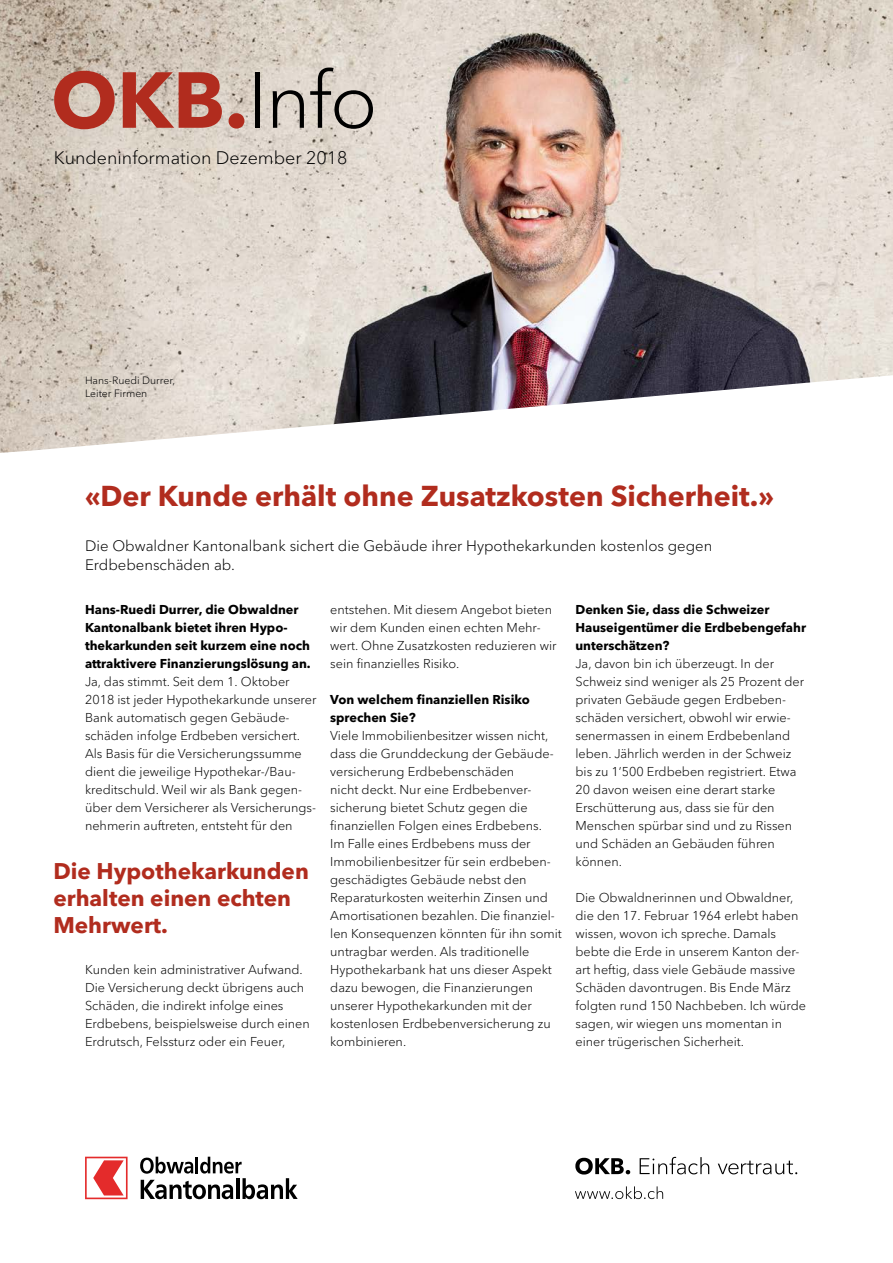
<style>
.page{position:relative;width:893px;height:1263px;background:#fff}
.page>*{position:absolute;margin:0;border:0;box-sizing:border-box;transform-origin:0 0}
.t1{font:700 78.45px "Avenir Next LT Pro";color:#b12c1e}
.Titel_19_22{font:700 28.5px "Avenir Next LT Pro";color:#b12c1e}
.t2{font:700 22.5px/27px "Avenir Next LT Pro";color:#b12c1e}
.Kundeninformation{font:300 18px "Avenir Next LT Pro";color:#000}
.Lead{font:300 15px/19.5px "Avenir Next LT Pro";color:#000}
.Grundtext_8_5_12{font:300 12.75px/18px "Avenir Next LT Pro";color:#000}
.Grundtext_8_5_12-2{font:700 12.75px/18px "Avenir Next LT Pro";color:#000}
.Grundtext_klein_7_9{font:300 10.5px/13.5px "Avenir Next LT Pro";color:#000}
.s1{font-weight:300;color:#000}
</style>
<div class="page">
<img style="left:0;top:0;width:893px;height:453px">
<svg style="left:85px;top:1157px;width:43px;height:42px"></svg>
<svg style="left:140px;top:1157px;width:158px;height:42px"></svg>
<svg style="left:575px;top:1158px;width:55px;height:16px"></svg>
<svg style="left:640px;top:1157px;width:69px;height:17px"></svg>
<svg style="left:718px;top:1161px;width:79px;height:13px"></svg>
<svg style="left:575px;top:1186px;width:88px;height:13px"></svg>
<h1 class="t1" style="left:51px;top:52px;width:328px">OKB.<span class="s1">Info</span></h1>
<p class="Kundeninformation" style="left:54px;top:147px;width:295px">Kundeninformation Dezember 2018</p>
<p class="Grundtext_klein_7_9" style="left:85px;top:373px;width:92px">Hans-Ruedi Durrer,<br>Leiter Firmen</p>
<p class="Titel_19_22" style="left:85px;top:478px;width:690px">«Der Kunde erhält ohne Zusatzkosten Sicherheit.»</p>
<p class="Lead" style="left:85px;top:536px;width:629px">Die Obwaldner Kantonalbank sichert die Gebäude ihrer Hypothekarkunden kostenlos gegen<br>Erdbebenschäden ab.</p>
<p class="Grundtext_8_5_12-2" style="left:85px;top:600px;width:227px">Hans-Ruedi Durrer, die Obwaldner Kantonalbank bietet ihren Hypo&shy;thekarkunden seit kurzem eine noch attraktivere Finanzierungslösung an.</p>
<p class="Grundtext_8_5_12" style="left:85px;top:672px;width:233px">Ja, das stimmt. Seit dem 1. Oktober 2018 ist jeder Hypothekarkunde unserer Bank automatisch gegen Gebäude&shy;schäden infolge Erdbeben versichert.<br>Als Basis für die Versicherungssumme dient die jeweilige Hypothekar-/Bau&shy;kreditschuld. Weil wir als Bank gegen&shy;über dem Versicherer als Versicherungs&shy;nehmerin auftreten, entsteht für den</p>
<p class="t2" style="left:53px;top:857px;width:257px">Die Hypothekarkunden erhalten einen echten<br>Mehrwert.</p>
<p class="Grundtext_8_5_12" style="left:85px;top:960px;width:226px">Kunden kein administrativer Aufwand.<br>Die Versicherung deckt übrigens auch Schäden, die indirekt infolge eines Erdbebens, beispielsweise durch einen Erdrutsch, Felssturz oder ein Feuer,</p>
<p class="Grundtext_8_5_12" style="left:330px;top:600px;width:228px">entstehen. Mit diesem Angebot bieten wir dem Kunden einen echten Mehr&shy;wert. Ohne Zusatzkosten reduzieren wir sein finanzielles Risiko.</p>
<p class="Grundtext_8_5_12-2" style="left:330px;top:690px;width:201px">Von welchem finanziellen Risiko sprechen Sie?</p>
<p class="Grundtext_8_5_12" style="left:330px;top:726px;width:233px">Viele Immobilienbesitzer wissen nicht, dass die Grunddeckung der Gebäude&shy;versicherung Erdbebenschäden<br>nicht deckt. Nur eine Erdbebenver&shy;sicherung bietet Schutz gegen die finanziellen Folgen eines Erdbebens.<br>Im Falle eines Erdbebens muss der Immobilienbesitzer für sein erdbeben&shy;geschädigtes Gebäude nebst den Reparaturkosten weiterhin Zinsen und Amortisationen bezahlen. Die finanziel&shy;len Konsequenzen könnten für ihn somit untragbar werden. Als traditionelle Hypothekarbank hat uns dieser Aspekt dazu bewogen, die Finanzierungen unserer Hypothekarkunden mit der kostenlosen Erdbebenversicherung zu kombinieren.</p>
<p class="Grundtext_8_5_12-2" style="left:575px;top:600px;width:232px">Denken Sie, dass die Schweizer<br>Hauseigentümer die Erdbebengefahr unterschätzen?</p>
<p class="Grundtext_8_5_12" style="left:575px;top:654px;width:230px">Ja, davon bin ich überzeugt. In der Schweiz sind weniger als 25 Prozent der privaten Gebäude gegen Erdbeben&shy;schäden versichert, obwohl wir erwie&shy;senermassen in einem Erdbebenland leben. Jährlich werden in der Schweiz bis zu 1’500 Erdbeben registriert. Etwa 20 davon weisen eine derart starke Erschütterung aus, dass sie für den Menschen spürbar sind und zu Rissen und Schäden an Gebäuden führen können.</p>
<p class="Grundtext_8_5_12" style="left:575px;top:888px;width:232px">Die Obwaldnerinnen und Obwaldner, die den 17. Februar 1964 erlebt haben wissen, wovon ich spreche. Damals bebte die Erde in unserem Kanton der&shy;art heftig, dass viele Gebäude massive Schäden davontrugen. Bis Ende März folgten rund 150 Nachbeben. Ich würde sagen, wir wiegen uns momentan in einer trügerischen Sicherheit.</p>
</div>
